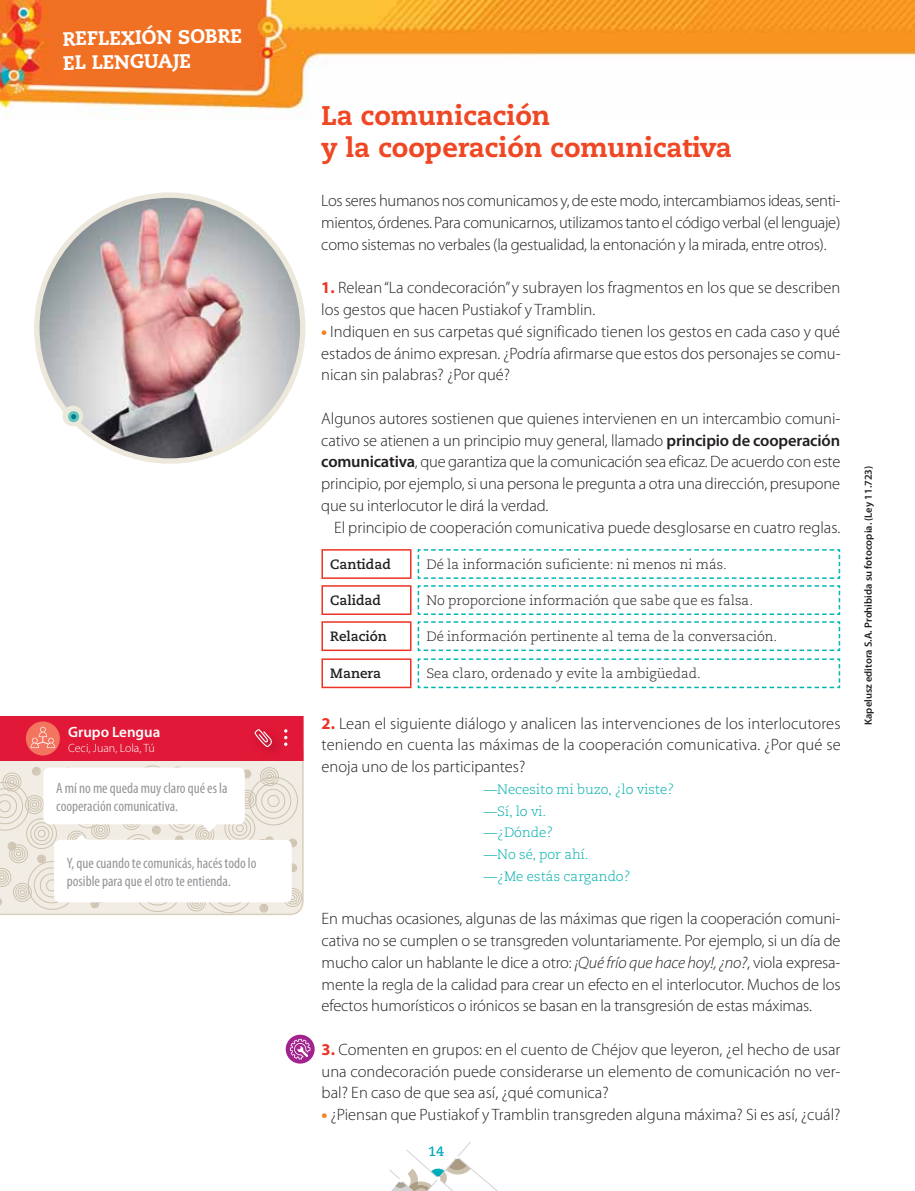
<style>
.page{position:relative;width:915px;height:1191px;background:#fff}
.page>*{position:absolute;margin:0;border:0;box-sizing:border-box;transform-origin:0 0}
.t1{font:800 27px/31.5px "Caecilia LT Std";color:#ef4723}
.t2{font:800 19.5px/24px "Caecilia LT Std";color:#fff}
.t3{font:300 16.5px/21.8px "Myriad Pro";color:#231f20;text-align:justify}
.t4{font:condensed 15px/18px "Myriad Pro";color:#939598}
.t5{font:600 15px "Myriad Pro";color:#fff}
.t6{font:300 13.5px "Caecilia LT Std";color:#231f20}
.t7{font:300 13.5px/21.8px "Caecilia LT Std";color:#00afad}
.t8{font:700 13.5px "Caecilia LT Std";color:#231f20}
.t9{font:700 13.5px "Caecilia LT Std";color:#00abbc}
.t10{font:300 12px "Myriad Pro";color:#fff}
.t11{font:600 10.5px "Myriad Pro";color:#231f20}
.s1{font-weight:700;color:#ee3224}
.s2{font-weight:900;color:#f5821f}
.s3{font-weight:600}
.s4{font-style:italic}
</style>
<div class="page">
<img style="left:0;top:0;width:914px;height:115px">
<svg style="left:0;top:716px;width:303px;height:199px;background:#e7979c"></svg>
<img style="left:37px;top:195px;width:266px;height:266px;border-radius:50%">
<div style="left:62px;top:405px;width:21px;height:21px;background:#ede8dc;border-radius:50%"></div>
<svg style="left:68px;top:411px;width:11px;height:12px"></svg>
<svg style="left:417px;top:549px;width:423px;height:140px"></svg>
<div style="left:321px;top:549px;width:90px;height:30px;border:2px solid #ee3224"></div>
<div style="left:321px;top:585px;width:90px;height:30px;border:2px solid #ee3224"></div>
<div style="left:321px;top:621px;width:90px;height:30px;border:2px solid #ee3224"></div>
<div style="left:321px;top:658px;width:90px;height:30px;border:2px solid #ee3224"></div>
<svg style="left:285px;top:1034px;width:29px;height:29px"></svg>
<svg style="left:290px;top:1038px;width:20px;height:21px"></svg>
<div style="left:43px;top:767px;width:202px;height:57px;background:#fff;border-radius:6px"></div>
<div style="left:54px;top:840px;width:237px;height:62px;background:#fff;border-radius:6px"></div>
<svg style="left:389px;top:1142px;width:108px;height:48px"></svg>
<p class="t2" style="left:62px;top:28px;width:181px;rotate:-1deg">REFLEXIÓN SOBRE<br>EL LENGUAJE</p>
<p class="t5" style="left:68px;top:726px;width:94px">Grupo Lengua</p>
<p class="t10" style="left:68px;top:743px;width:88px">Ceci, Juan, Lola, Tú</p>
<p class="t4" style="left:56px;top:778px;width:173px">A mí no me queda muy claro qué es la cooperación comunicativa.</p>
<p class="t4" style="left:67px;top:853px;width:191px">Y, que cuando te comunicás, hacés todo lo posible para que el otro te entienda.</p>
<h1 class="t1" style="left:321px;top:101px;width:412px">La comunicación<br>y la cooperación comunicativa</h1>
<p class="t3" style="left:321px;top:192px;width:520px">Los seres humanos nos comunicamos y, de este modo, intercambiamos ideas, senti&shy;mientos, órdenes. Para comunicarnos, utilizamos tanto el código verbal (el lenguaje) como sistemas no verbales (la gestualidad, la entonación y la mirada, entre otros).</p>
<p class="t3" style="left:321px;top:279px;width:520px"><span class="s1">1.</span> Relean “La condecoración” y subrayen los fragmentos en los que se describen los gestos que hacen Pustiakof y Tramblin.</p>
<p class="t3" style="left:321px;top:322px;width:520px"><span class="s2">•</span> Indiquen en sus carpetas qué significado tienen los gestos en cada caso y qué estados de ánimo expresan. ¿Podría afirmarse que estos dos personajes se comu&shy;nican sin palabras? ¿Por qué?</p>
<p class="t3" style="left:321px;top:409px;width:520px">Algunos autores sostienen que quienes intervienen en un intercambio comuni&shy;cativo se atienen a un principio muy general, llamado <span class="s3">principio de cooperación comunicativa</span>, que garantiza que la comunicación sea eficaz. De acuerdo con este principio, por ejemplo, si una persona le pregunta a otra una dirección, presupone que su interlocutor le dirá la verdad.</p>
<p class="t3" style="left:334px;top:518px;width:507px">El principio de cooperación comunicativa puede desglosarse en cuatro reglas.</p>
<p class="t8" style="left:330px;top:558px;width:62px">Cantidad</p>
<p class="t6" style="left:426px;top:558px;width:302px">Dé la información suficiente: ni menos ni más.</p>
<p class="t8" style="left:330px;top:594px;width:52px">Calidad</p>
<p class="t6" style="left:426px;top:594px;width:328px">No proporcione información que sabe que es falsa.</p>
<p class="t8" style="left:330px;top:630px;width:58px">Relación</p>
<p class="t6" style="left:426px;top:630px;width:352px">Dé información pertinente al tema de la conversación.</p>
<p class="t8" style="left:330px;top:667px;width:52px">Manera</p>
<p class="t6" style="left:426px;top:667px;width:276px">Sea claro, ordenado y evite la ambigüedad.</p>
<p class="t3" style="left:321px;top:714px;width:520px"><span class="s1">2.</span> Lean el siguiente diálogo y analicen las intervenciones de los interlocutores teniendo en cuenta las máximas de la cooperación comunicativa. ¿Por qué se enoja uno de los participantes?</p>
<p class="t7" style="left:483px;top:779px;width:192px">—Necesito mi buzo, ¿lo viste? —Sí, lo vi.<br>—¿Dónde?<br>—No sé, por ahí.<br>—¿Me estás cargando?</p>
<p class="t3" style="left:321px;top:909px;width:520px">En muchas ocasiones, algunas de las máximas que rigen la cooperación comuni&shy;cativa no se cumplen o se transgreden voluntariamente. Por ejemplo, si un día de mucho calor un hablante le dice a otro: <span class="s4">¡Qué frío que hace hoy!, ¿no?</span>, viola expresa&shy;mente la regla de la calidad para crear un efecto en el interlocutor. Muchos de los efectos humorísticos o irónicos se basan en la transgresión de estas máximas.</p>
<p class="t3" style="left:321px;top:1040px;width:520px"><span class="s1">3.</span> Comenten en grupos: en el cuento de Chéjov que leyeron, ¿el hecho de usar una condecoración puede considerarse un elemento de comunicación no ver&shy;bal? En caso de que sea así, ¿qué comunica?</p>
<p class="t3" style="left:321px;top:1105px;width:520px"><span class="s2">•</span> ¿Piensan que Pustiakof y Tramblin transgreden alguna máxima? Si es así, ¿cuál?</p>
<p class="t9" style="left:428px;top:1144px;width:17px">14</p>
<p class="t11" style="left:864px;top:725px;width:261px;rotate:-90deg">Kapelusz editora S.A. Prohibida su fotocopia. (Ley 11.723)</p>
</div>
